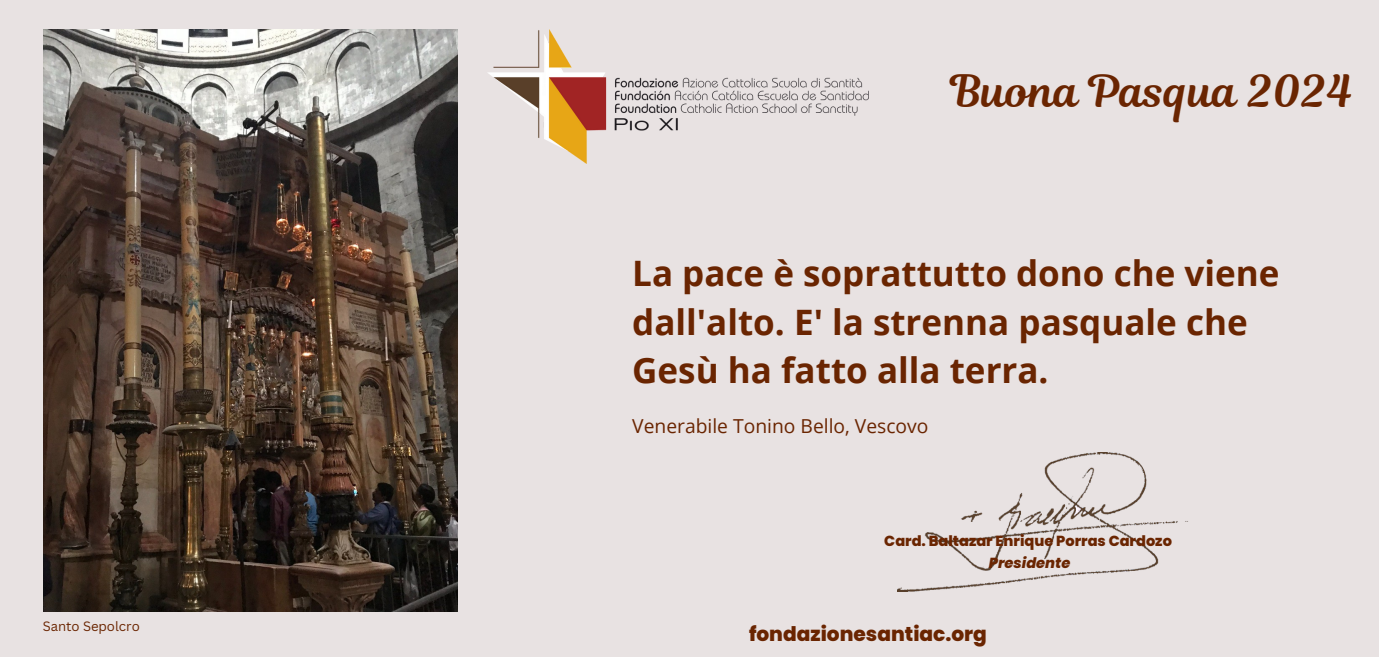
<style>
.page{position:relative;width:1379px;height:657px;background:#fff}
.page>*{position:absolute;margin:0;border:0;box-sizing:border-box;transform-origin:0 0}
.t1{font:43.75px "Magnolia Script";color:#6a2501}
.t2{font:700 35px/48.6px "Open Sans";color:#6a2501}
.t3{font:800 20.12px "Poppins";color:#6a2501}
.t4{font:19.25px "Open Sans";color:#6a2501}
.t5{font:800 14.53px/21.7px "Poppins";color:#6a2501;text-align:center}
.t6{font:13.12px "Canva Sans";color:#6a2501}
.s1{font-style:italic}
</style>
<div class="page">
<div style="left:0;top:0;width:1378px;height:656px;background:#e8e2e2"></div>
<img style="left:488px;top:29px;width:380px;height:135px">
<img style="left:897px;top:452px;width:290px;height:139px">
<img style="left:43px;top:29px;width:414px;height:582px">
<h3 class="t6" style="left:43px;top:616px;width:98px">Santo Sepolcro</h3>
<h1 class="t1" style="left:950px;top:60px;width:403px">Buona Pasqua 2024</h1>
<p class="t2" style="left:632px;top:248px;width:648px">La pace è soprattutto dono che viene dall'alto. E' la strenna pasquale che<br>Gesù ha fatto alla terra.</p>
<h5 class="t4" style="left:632px;top:412px;width:297px">Venerabile Tonino Bello, Vescovo</h5>
<h2 class="t5" style="left:884px;top:530px;width:289px">Card. Baltazar Enrique Porras Cardozo<br><span class="s1">Presidente</span></h2>
<h4 class="t3" style="left:748px;top:619px;width:239px">fondazionesantiac.org</h4>
</div>
